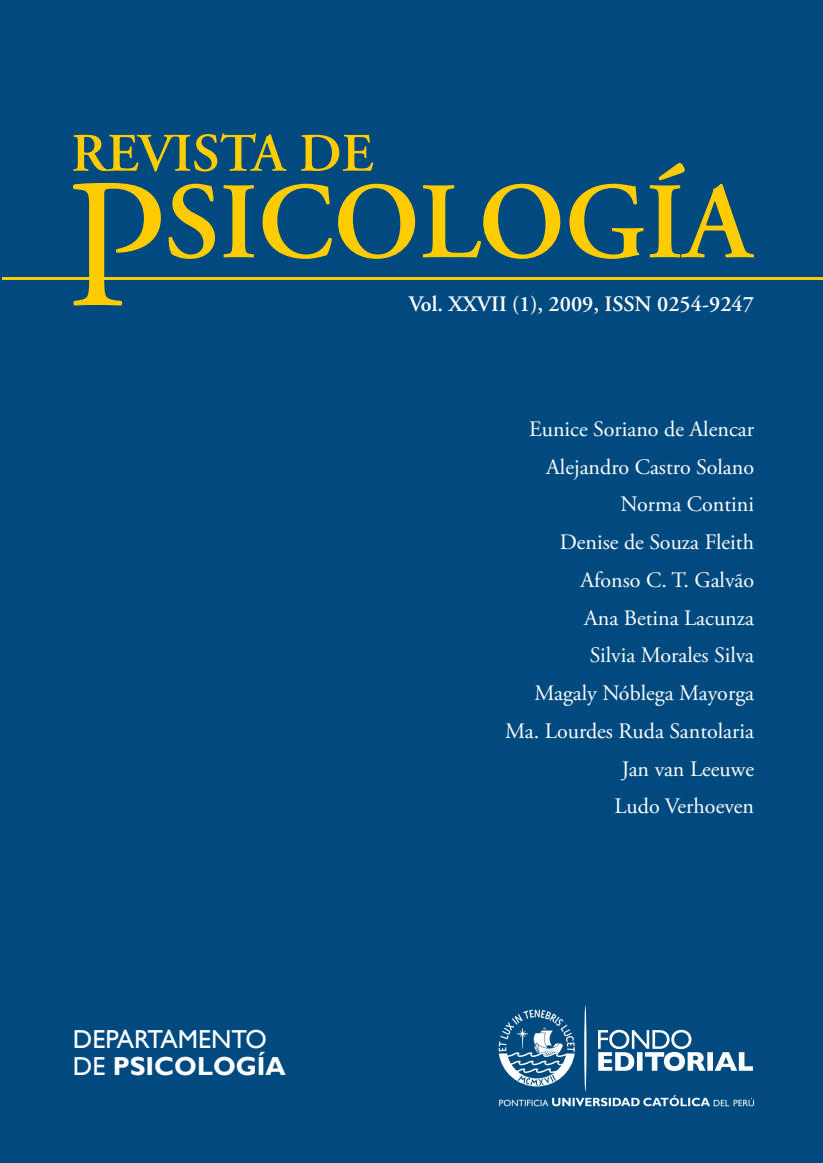
<style>
.page{position:relative;width:823px;height:1163px;background:#fff}
.page>*{position:absolute;margin:0;border:0;box-sizing:border-box;transform-origin:0 0}
.t1{font:26px/27px "Gill Sans";color:#fff}
.t2{font:22px/37.8px "Adobe Garamond Pro";color:#fff;text-align:right}
.t3{font:600 22px "Adobe Garamond Pro";color:#fff}
.s1{font-weight:700}
</style>
<div class="page">
<div style="left:0;top:0;width:822px;height:1162px;background:#004a7f"></div>
<svg style="left:498px;top:1005px;width:255px;height:101px"></svg>
<svg style="left:73px;top:133px;width:680px;height:172px"></svg>
<hr style="left:2px;top:277px;width:820px;height:3px;background:#fecc00">
<p class="t1" style="left:73px;top:1025px;width:214px">DEPARTAMENTO<br>DE <span class="s1">PSICOLOGÍA</span></p>
<p class="t3" style="left:408px;top:291px;width:346px">Vol. XXVII (1), 2009, ISSN 0254-9247</p>
<p class="t2" style="left:505px;top:410px;width:250px">Eunice Soriano de Alencar<br>Alejandro Castro Solano<br>Norma Contini<br>Denise de Souza Fleith<br>Afonso C. T. Galvão<br>Ana Betina Lacunza<br>Silvia Morales Silva<br>Magaly Nóblega Mayorga<br>Ma. Lourdes Ruda Santolaria<br>Jan van Leeuwe<br>Ludo Verhoeven</p>
</div>
